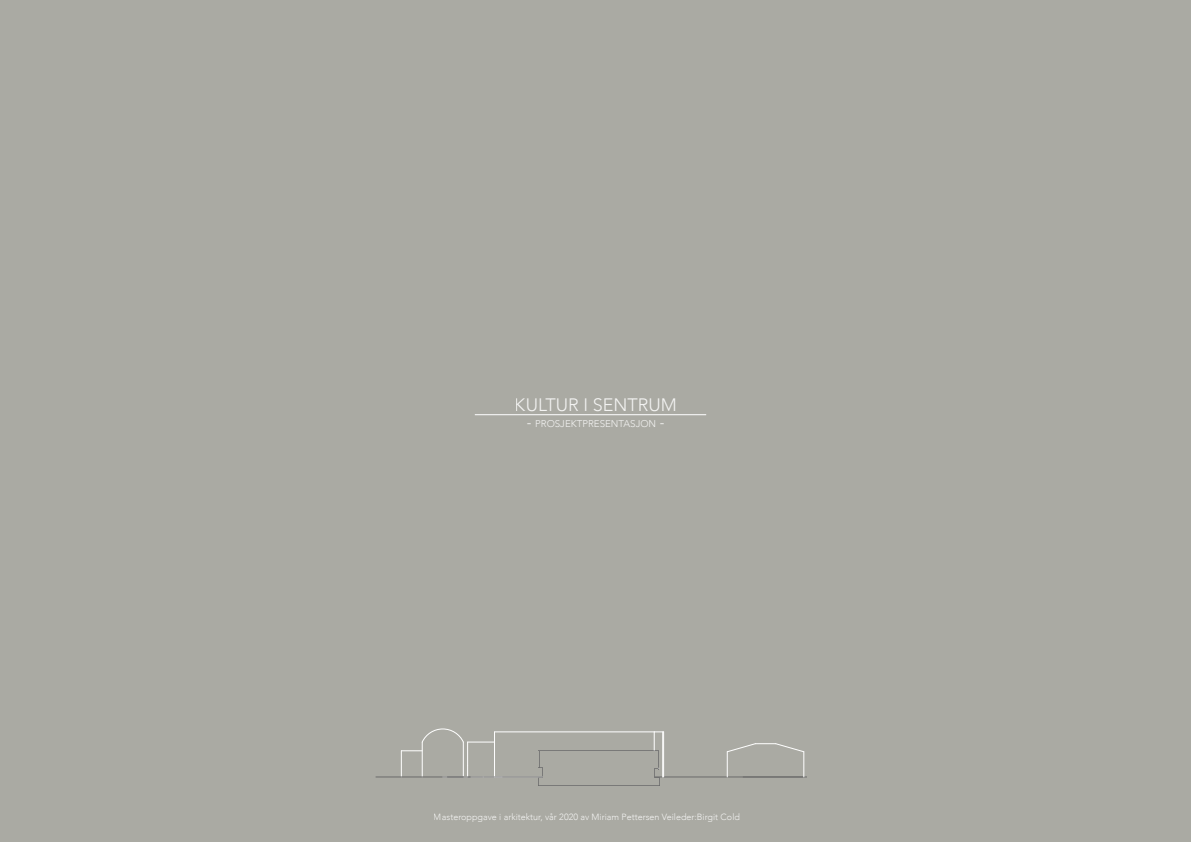
<style>
.page{position:relative;width:1191px;height:842px;background:#aaaaa3}
.page>*{position:absolute;margin:0;border:0;box-sizing:border-box;transform-origin:0 0}
.t1{font:300 18px "Avenir";color:#fff}
.t2{font:300 9.8px "Avenir";color:#fff}
.t3{font:300 9px "Avenir";color:#fff}
.s1{font-size:14px}
</style>
<div class="page">
<hr style="left:475px;top:414px;width:231px;height:1px;background:#fff">
<hr style="left:538px;top:785px;width:121px;height:1px;background:#797978">
<hr style="left:538px;top:750px;width:121px;height:1px;background:#797978">
<svg style="left:538px;top:751px;width:5px;height:34px"></svg>
<hr style="left:655px;top:776px;width:152px;height:1px;background:#6a6a6a">
<svg style="left:726px;top:743px;width:78px;height:34px"></svg>
<hr style="left:663px;top:732px;width:1px;height:45px;background:#fff">
<hr style="left:494px;top:777px;width:48px;height:1px;background:#fff">
<hr style="left:494px;top:732px;width:160px;height:1px;background:#fff">
<svg style="left:654px;top:732px;width:9px;height:53px"></svg>
<hr style="left:376px;top:776px;width:87px;height:1px;background:#6a6a6a">
<hr style="left:495px;top:776px;width:47px;height:1px;background:#6a6a6a">
<svg style="left:401px;top:728px;width:102px;height:50px"></svg>
<h1 class="t1" style="left:515px;top:394px;width:164px">KULTUR I SENTRUM</h1>
<p class="t2" style="left:527px;top:418px;width:139px"><span class="s1">-</span> PROSJEKTPRESENTASJON <span class="s1">-</span></p>
<p class="t3" style="left:434px;top:811px;width:307px">Masteroppgave i arkitektur, vår 2020 av Miriam Pettersen Veileder:Birgit Cold</p>
</div>
